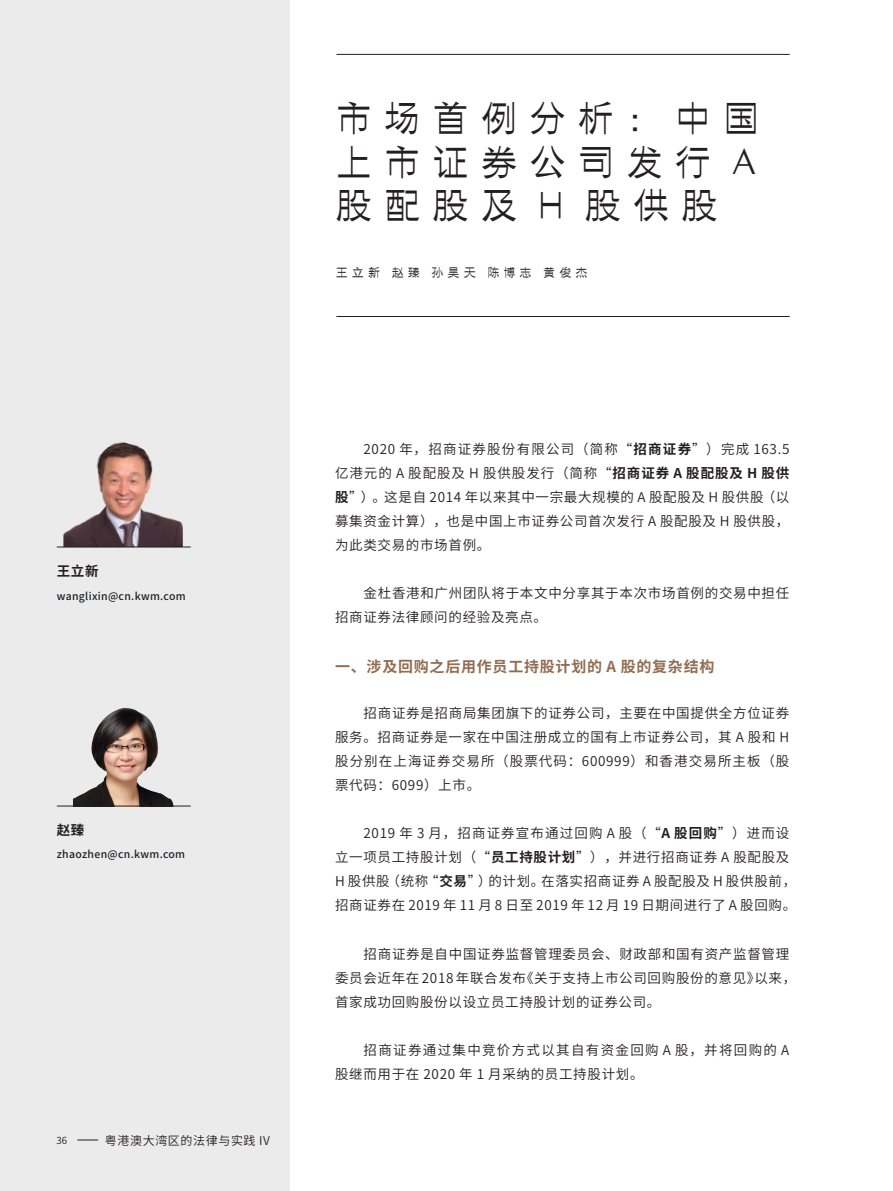
<style>
.page{position:relative;width:893px;height:1191px;background:#fff}
.page>*{position:absolute;margin:0;border:0;box-sizing:border-box;transform-origin:0 0}
.大标题{font:500 36px/43.2px "M Gothic Gold PRC";letter-spacing:.345em;color:#231f20;text-align:justify}
.一级标题{font:700 15px "Source Han Sans CN";letter-spacing:.05em;color:#926d52}
.内文{font:13.5px/24px "Source Han Sans CN";letter-spacing:.05em;color:#231f20}
.内文-2{font:13.5px/24px "Source Han Sans CN";letter-spacing:.1em;color:#231f20}
.内文-3{font:700 13.5px "Source Han Sans CN";color:#231f20}
.内文-4{font:500 12px "M Gothic Gold PRC";letter-spacing:.345em;color:#231f20}
.内文-5{font:12px "Source Han Sans CN";letter-spacing:.05em;color:#231f20}
.注释副本{font:500 10.5px "Source Han Sans CN";letter-spacing:.03em;color:#192228}
.Small_Bodycopy{font:9.75px "Source Han Sans CN";color:#231f20}
.s1{font-family:"Chap";font-weight:300}
.s2{font-weight:700}
</style>
<div class="page">
<div style="left:0;top:0;width:289px;height:1191px;background:#ebebeb"></div>
<hr style="left:336px;top:54px;width:454px;height:1px;background:#231f20">
<hr style="left:336px;top:316px;width:454px;height:1px;background:#231f20">
<img style="left:63px;top:442px;width:120px;height:104px">
<hr style="left:57px;top:546px;width:134px;height:1px;background:#231f20">
<img style="left:74px;top:707px;width:99px;height:98px">
<hr style="left:57px;top:805px;width:134px;height:1px;background:#231f20">
<svg style="left:77px;top:1139px;width:21px;height:1px"></svg>
<p class="大标题" style="left:336px;top:98px;width:425px">市场首例分析：中国上市证券公司发行 <span class="s1">A</span>股配股及 H 股供股</p>
<p class="内文-4" style="left:336px;top:266px;width:253px">王立新 赵臻 孙昊天 陈博志 黄俊杰</p>
<p class="内文-3" style="left:57px;top:564px;width:43px">王立新</p>
<p class="注释副本" style="left:57px;top:590px;width:130px">wanglixin@cn.kwm.com</p>
<p class="内文-3" style="left:57px;top:823px;width:29px">赵臻</p>
<p class="注释副本" style="left:57px;top:848px;width:130px">zhaozhen@cn.kwm.com</p>
<p class="Small_Bodycopy" style="left:56px;top:1134px;width:12px">36</p>
<p class="内文-5" style="left:105px;top:1133px;width:167px">粤港澳大湾区的法律与实践 IV</p>
<p class="内文" style="left:335px;top:437px;width:456px;text-align:justify;text-indent:28px">2020 年，招商证券股份有限公司（简称“<span class="s2">招商证券</span>”）完成 163.5亿港元的 A 股配股及 H 股供股发行（简称“<span class="s2">招商证券 A 股配股及 H 股供股</span>”）。这是自 2014 年以来其中一宗最大规模的 A 股配股及 H 股供股（以募集资金计算），也是中国上市证券公司首次发行 A 股配股及 H 股供股，为此类交易的市场首例。</p>
<p class="内文" style="left:335px;top:581px;width:456px;text-indent:28px">金杜香港和广州团队将于本文中分享其于本次市场首例的交易中担任招商证券法律顾问的经验及亮点。</p>
<p class="一级标题" style="left:335px;top:658px;width:381px">一、涉及回购之后用作员工持股计划的 A 股的复杂结构</p>
<p class="内文" style="left:335px;top:701px;width:456px;text-align:justify;text-indent:28px">招商证券是招商局集团旗下的证券公司，主要在中国提供全方位证券服务。招商证券是一家在中国注册成立的国有上市证券公司，其 A 股和 H股分别在上海证券交易所（股票代码：600999）和香港交易所主板（股票代码：6099）上市。</p>
<p class="内文" style="left:335px;top:821px;width:463px;text-indent:28px">2019 年 3 月，招商证券宣布通过回购 A 股（“<span class="s2">A 股回购</span>”）进而设立一项员工持股计划（“<span class="s2">员工持股计划</span>”），并进行招商证券 A 股配股及H 股供股（统称“<span class="s2">交易</span>”）的计划。在落实招商证券 A 股配股及 H 股供股前，招商证券在 2019 年 11 月 8 日至 2019 年 12 月 19 日期间进行了 A 股回购。</p>
<p class="内文" style="left:335px;top:941px;width:463px;text-indent:28px">招商证券是自中国证券监督管理委员会、财政部和国有资产监督管理委员会近年在 2018 年联合发布《关于支持上市公司回购股份的意见》以来，首家成功回购股份以设立员工持股计划的证券公司。</p>
<p class="内文-2" style="left:335px;top:1037px;width:456px;text-indent:28px">招商证券通过集中竞价方式以其自有资金回购 A 股，并将回购的 A股继而用于在 2020 年 1 月采纳的员工持股计划。</p>
</div>
